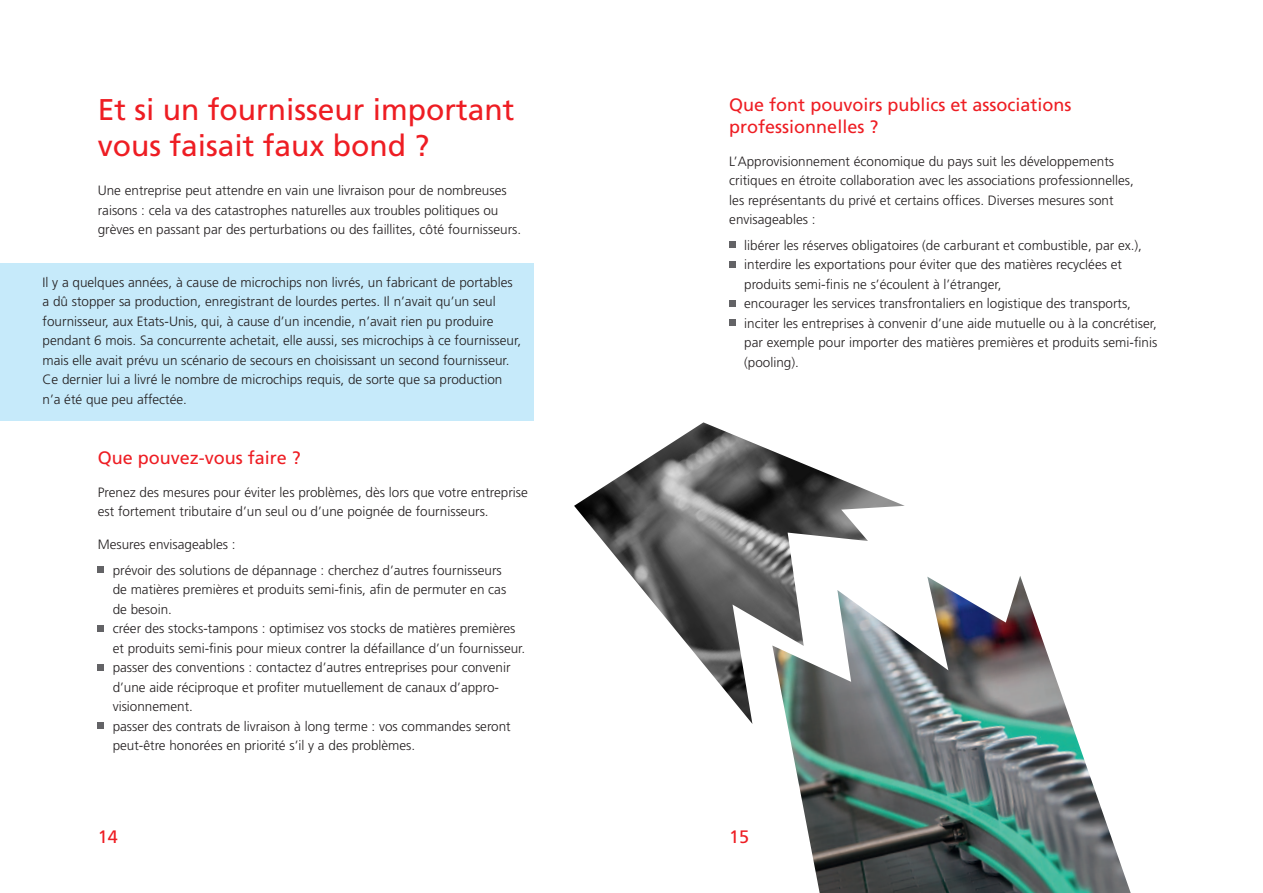
<style>
.page{position:relative;width:1263px;height:893px;background:#fff}
.page>*{position:absolute;margin:0;border:0;box-sizing:border-box;transform-origin:0 0}
.t1{font:30px/36px "Frutiger";color:#ee1d23}
.t2{font:18px "Frutiger";color:#ee1d23}
.t3{font:300 13.5px/19.5px "Frutiger";color:#231f20}
</style>
<div class="page">
<div style="left:729px;top:242px;width:7px;height:6px;background:#636366"></div>
<div style="left:729px;top:261px;width:7px;height:6px;background:#636366"></div>
<div style="left:729px;top:300px;width:7px;height:6px;background:#636366"></div>
<div style="left:729px;top:320px;width:7px;height:6px;background:#636366"></div>
<div style="left:98px;top:566px;width:6px;height:7px;background:#636366"></div>
<svg style="left:98px;top:625px;width:6px;height:6px"></svg>
<svg style="left:98px;top:664px;width:6px;height:6px"></svg>
<div style="left:98px;top:722px;width:6px;height:7px;background:#636366"></div>
<div style="left:0;top:264px;width:534px;height:157px;background:#c6eafa"></div>
<img style="left:787px;top:576px;width:344px;height:317px">
<img style="left:574px;top:422px;width:331px;height:302px">
<p class="t1" style="left:98px;top:92px;width:418px">Et si un fournisseur important vous faisait faux bond ?</p>
<p class="t3" style="left:98px;top:181px;width:410px">Une entreprise peut attendre en vain une livraison pour de nombreuses</p>
<p class="t3" style="left:98px;top:201px;width:402px">raisons : cela va des catastrophes naturelles aux troubles politiques ou</p>
<p class="t3" style="left:98px;top:220px;width:425px">grèves en passant par des perturbations ou des faillites, côté fournisseurs.</p>
<p class="t3" style="left:43px;top:272px;width:472px">Il y a quelques années, à cause de microchips non livrés, un fabricant de portables</p>
<p class="t3" style="left:43px;top:292px;width:455px">a dû stopper sa production, enregistrant de lourdes pertes. Il n’avait qu’un seul</p>
<p class="t3" style="left:43px;top:311px;width:452px">fournisseur, aux Etats-Unis, qui, à cause d’un incendie, n’avait rien pu produire</p>
<p class="t3" style="left:43px;top:331px;width:480px">pendant 6 mois. Sa concurrente achetait, elle aussi, ses microchips à ce fournisseur,</p>
<p class="t3" style="left:43px;top:350px;width:469px">mais elle avait prévu un scénario de secours en choisissant un second fournisseur.</p>
<p class="t3" style="left:43px;top:370px;width:461px">Ce dernier lui a livré le nombre de microchips requis, de sorte que sa production</p>
<p class="t3" style="left:43px;top:389px;width:146px">n’a été que peu affectée.</p>
<p class="t2" style="left:98px;top:447px;width:205px">Que pouvez-vous faire ?</p>
<p class="t3" style="left:98px;top:483px;width:432px">Prenez des mesures pour éviter les problèmes, dès lors que votre entreprise est fortement tributaire d’un seul ou d’une poignée de fournisseurs.</p>
<p class="t3" style="left:98px;top:535px;width:139px">Mesures envisageables :</p>
<p class="t3" style="left:113px;top:561px;width:391px">prévoir des solutions de dépannage : cherchez d’autres fournisseurs</p>
<p class="t3" style="left:113px;top:580px;width:395px">de matières premières et produits semi-finis, afin de permuter en cas</p>
<p class="t3" style="left:113px;top:600px;width:61px">de besoin.</p>
<p class="t3" style="left:113px;top:619px;width:404px">créer des stocks-tampons : optimisez vos stocks de matières premières</p>
<p class="t3" style="left:113px;top:639px;width:414px">et produits semi-finis pour mieux contrer la défaillance d’un fournisseur.</p>
<p class="t3" style="left:113px;top:658px;width:399px">passer des conventions : contactez d’autres entreprises pour convenir</p>
<p class="t3" style="left:113px;top:678px;width:388px">d’une aide réciproque et profiter mutuellement de canaux d’appro-</p>
<p class="t3" style="left:113px;top:697px;width:82px">visionnement.</p>
<p class="t3" style="left:113px;top:717px;width:400px">passer des contrats de livraison à long terme : vos commandes seront</p>
<p class="t3" style="left:113px;top:736px;width:304px">peut-être honorées en priorité s’il y a des problèmes.</p>
<p class="t2" style="left:729px;top:94px;width:344px">Que font pouvoirs publics et associations</p>
<p class="t2" style="left:729px;top:116px;width:151px">professionnelles ?</p>
<p class="t3" style="left:729px;top:152px;width:386px">L’Approvisionnement économique du pays suit les développements</p>
<p class="t3" style="left:729px;top:171px;width:406px">critiques en étroite collaboration avec les associations professionnelles,</p>
<p class="t3" style="left:729px;top:191px;width:386px">les représentants du privé et certains offices. Diverses mesures sont</p>
<p class="t3" style="left:729px;top:210px;width:88px">envisageables :</p>
<p class="t3" style="left:744px;top:236px;width:399px">libérer les réserves obligatoires (de carburant et combustible, par ex.),</p>
<p class="t3" style="left:744px;top:255px;width:379px">interdire les exportations pour éviter que des matières recyclées et</p>
<p class="t3" style="left:744px;top:275px;width:259px">produits semi-finis ne s’écoulent à l’étranger,</p>
<p class="t3" style="left:744px;top:294px;width:388px">encourager les services transfrontaliers en logistique des transports,</p>
<p class="t3" style="left:744px;top:314px;width:414px">inciter les entreprises à convenir d’une aide mutuelle ou à la concrétiser,</p>
<p class="t3" style="left:744px;top:333px;width:415px">par exemple pour importer des matières premières et produits semi-finis</p>
<p class="t3" style="left:744px;top:353px;width:56px">(pooling).</p>
<p class="t2" style="left:98px;top:826px;width:22px">14</p>
<p class="t2" style="left:729px;top:826px;width:22px">15</p>
</div>
